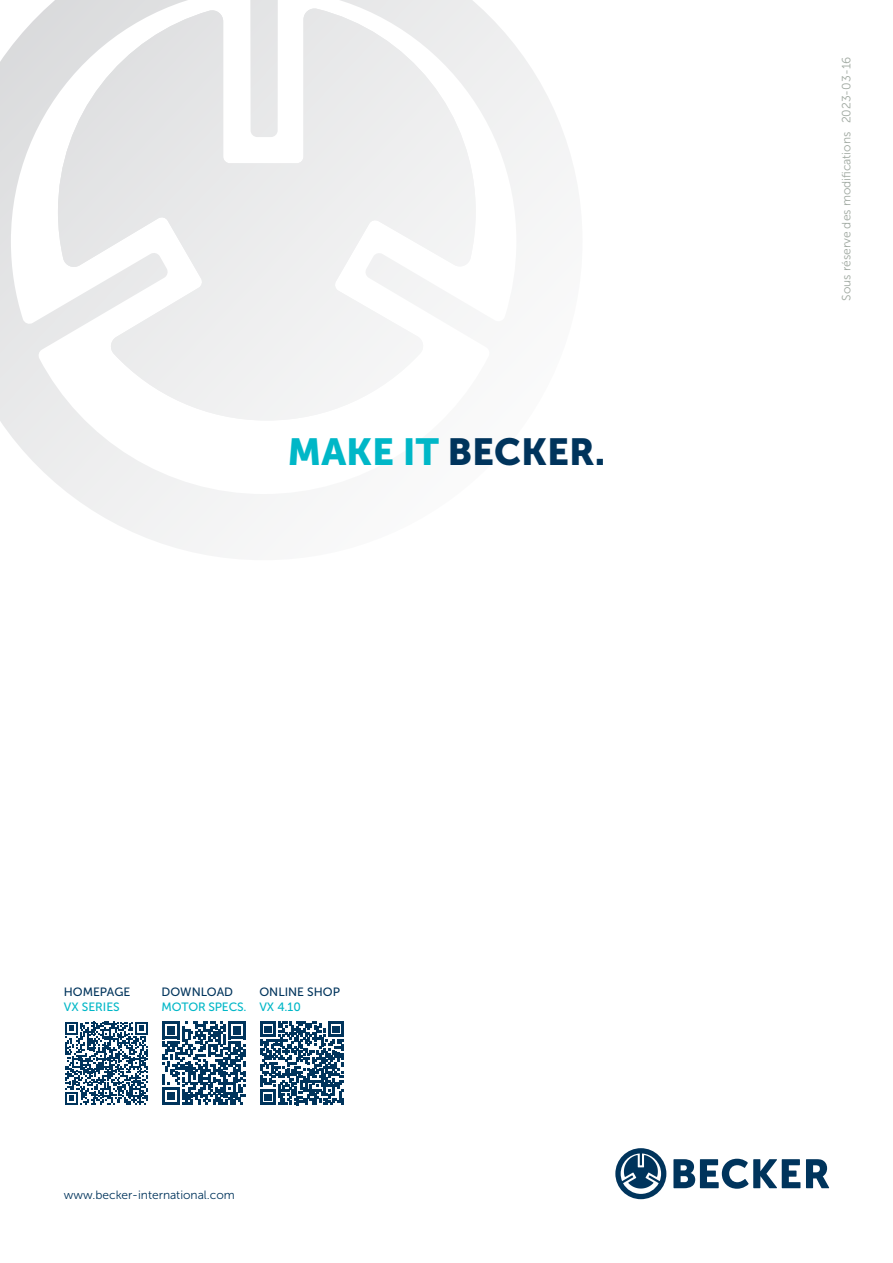
<style>
.page{position:relative;width:893px;height:1263px;background:#fff}
.page>*{position:absolute;margin:0;border:0;box-sizing:border-box;transform-origin:0 0}
.t1{font:37.5px "Museo Sans 900";color:#00345c}
.t2{font:12px "Museo Sans 300";color:#9fa8a0}
.t3{font:12px "Museo Sans 300";color:#00345c}
.t4{font:12px "Museo Sans 500";color:#00345c}
.t5{font:12px "Museo Sans 500";letter-spacing:-.005em;color:#00b7c7}
.s1{color:#00b7c7}
</style>
<div class="page">
<svg style="left:0;top:0;width:573px;height:554px"></svg>
<svg style="left:673px;top:1159px;width:127px;height:30px"></svg>
<svg style="left:806px;top:1159px;width:23px;height:29px"></svg>
<svg style="left:615px;top:1148px;width:51px;height:51px"></svg>
<svg style="left:65px;top:1021px;width:83px;height:84px"></svg>
<svg style="left:260px;top:1021px;width:84px;height:84px"></svg>
<svg style="left:163px;top:1021px;width:83px;height:84px"></svg>
<h1 class="t1" style="left:288px;top:430px;width:319px"><span class="s1">MAKE IT</span> BECKER.</h1>
<p class="t4" style="left:64px;top:985px;width:68px">HOMEPAGE</p>
<p class="t5" style="left:64px;top:1000px;width:58px">VX SERIES</p>
<p class="t4" style="left:162px;top:985px;width:73px">DOWNLOAD</p>
<p class="t5" style="left:162px;top:1000px;width:87px">MOTOR SPECS.</p>
<p class="t4" style="left:259px;top:985px;width:82px">ONLINE SHOP</p>
<p class="t5" style="left:259px;top:1000px;width:43px">VX 4.10</p>
<p class="t3" style="left:64px;top:1188px;width:173px">www.becker-international.com</p>
<p class="t2" style="left:840px;top:123px;width:68px;rotate:-90deg">2023-03-16</p>
<p class="t2" style="left:840px;top:301px;width:170px;rotate:-90deg">Sous réserve des modifications</p>
</div>
